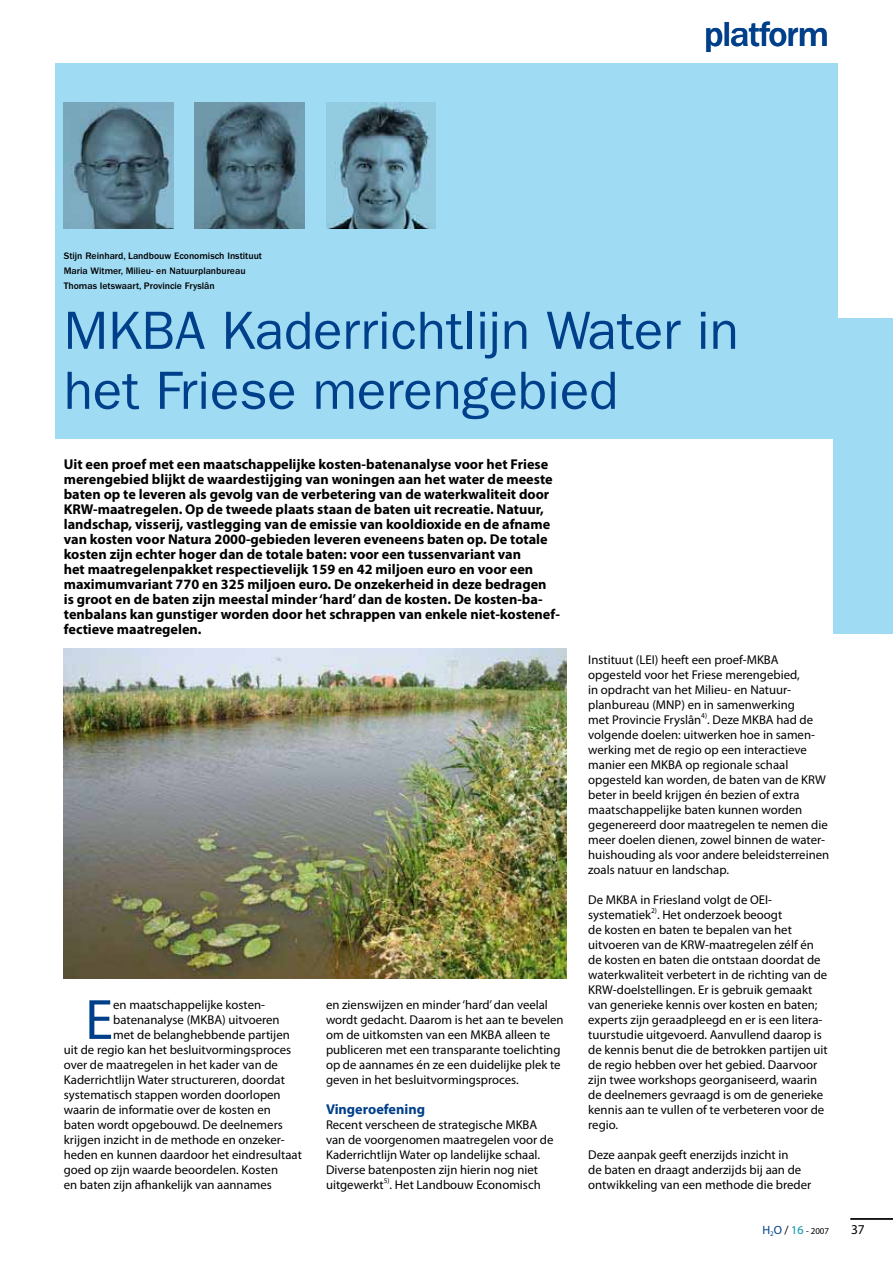
<style>
.page{position:relative;width:893px;height:1263px;background:#fff}
.page>*{position:absolute;margin:0;border:0;box-sizing:border-box;transform-origin:0 0}
.t1{font:57.3px "Myriad Pro";color:#003f8a}
.t2{font:54px/60px "ITC Franklin Gothic Std";color:#003f8a}
.t3{font:500 36px "ITC Franklin Gothic Std";letter-spacing:-.03em;color:#003f8a}
.t4{font:700 14.25px/15px "Myriad Pro";color:#000}
.t5{font:700 14.25px "Myriad Pro";color:#003f8a}
.t6{font:13.5px "Myriad Pro";color:#000}
.t7{font:12.75px/15px "Myriad Pro";color:#000}
.t8{font:500 9.75px/15px "ITC Franklin Gothic Std";color:#000}
.t9{font:9px "Myriad Pro";color:#000}
.s1{font-size:12px;color:#003f8a}
.s2{font-size:12px}
.s3{font-size:12px;color:#0094a8}
</style>
<div class="page">
<hr style="left:850px;top:1219px;width:43px;height:1px;background:#000">
<div style="left:55px;top:64px;width:783px;height:375px;background:#a0dbf4"></div>
<img style="left:64px;top:102px;width:110px;height:127px">
<img style="left:195px;top:102px;width:110px;height:127px">
<img style="left:326px;top:102px;width:110px;height:127px">
<div style="left:833px;top:319px;width:60px;height:315px;background:#a0dbf4"></div>
<img style="left:64px;top:649px;width:503px;height:330px">
<h3 class="t3" style="left:704px;top:20px;width:126px">platform</h3>
<p class="t8" style="left:64px;top:249px;width:200px">Stijn Reinhard, Landbouw Economisch Instituut<br>Maria Witmer, Milieu- en Natuurplanbureau<br>Thomas Ietswaart, Provincie Fryslân</p>
<h2 class="t2" style="left:64px;top:306px;width:676px">MKBA Kaderrichtlijn Water in het Friese merengebied</h2>
<p class="t4" style="left:64px;top:458px;width:498px">Uit een proef met een maatschappelijke kosten-batenanalyse voor het Friese merengebied blijkt de waardestijging van woningen aan het water de meeste baten op te leveren als gevolg van de verbetering van de waterkwaliteit door KRW-maatregelen. Op de tweede plaats staan de baten uit recreatie. Natuur, landschap, visserij, vastlegging van de emissie van kooldioxide en de afname van kosten voor Natura 2000-gebieden leveren eveneens baten op. De totale kosten zijn echter hoger dan de totale baten: voor een tussenvariant van<br>het maatregelenpakket respectievelijk 159 en 42 miljoen euro en voor een maximumvariant 770 en 325 miljoen euro. De onzekerheid in deze bedragen is groot en de baten zijn meestal minder ‘hard’ dan de kosten. De kosten-ba&shy;tenbalans kan gunstiger worden door het schrappen van enkele niet-kostenef&shy;fectieve maatregelen.</p>
<h1 class="t1" style="left:85px;top:998px;width:30px">E</h1>
<p class="t7" style="left:113px;top:998px;width:153px">en maatschappelijke kosten-</p>
<p class="t7" style="left:113px;top:1013px;width:168px">batenanalyse (MKBA) uitvoeren</p>
<p class="t7" style="left:113px;top:1028px;width:178px">met de belanghebbende partijen</p>
<p class="t7" style="left:64px;top:1043px;width:229px">uit de regio kan het besluitvormingsproces</p>
<p class="t7" style="left:64px;top:1058px;width:216px">over de maatregelen in het kader van de</p>
<p class="t7" style="left:64px;top:1073px;width:223px">Kaderrichtlijn Water structureren, doordat</p>
<p class="t7" style="left:64px;top:1088px;width:218px">systematisch stappen worden doorlopen</p>
<p class="t7" style="left:64px;top:1103px;width:209px">waarin de informatie over de kosten en</p>
<p class="t7" style="left:64px;top:1118px;width:221px">baten wordt opgebouwd. De deelnemers</p>
<p class="t7" style="left:64px;top:1133px;width:223px">krijgen inzicht in de methode en onzeker-</p>
<p class="t7" style="left:64px;top:1148px;width:240px">heden en kunnen daardoor het eindresultaat</p>
<p class="t7" style="left:64px;top:1163px;width:216px">goed op zijn waarde beoordelen. Kosten</p>
<p class="t7" style="left:64px;top:1178px;width:210px">en baten zijn afhankelijk van aannames</p>
<p class="t7" style="left:326px;top:998px;width:239px">en zienswijzen en minder ‘hard’ dan veelal wordt gedacht. Daarom is het aan te bevelen om de uitkomsten van een MKBA alleen te publiceren met een transparante toelichting op de aannames én ze een duidelijke plek te geven in het besluitvormingsproces.</p>
<p class="t5" style="left:326px;top:1104px;width:101px">Vingeroefening</p>
<p class="t7" style="left:326px;top:1118px;width:229px">Recent verscheen de strategische MKBA van de voorgenomen maatregelen voor de Kaderrichtlijn Water op landelijke schaal.<br>Diverse batenposten zijn hierin nog niet uitgewerkt<sup>5)</sup>. Het Landbouw Economisch</p>
<p class="t7" style="left:588px;top:653px;width:242px">Instituut (LEI) heeft een proef-MKBA opgesteld voor het Friese merengebied,<br>in opdracht van het Milieu- en Natuur&shy;planbureau (MNP) en in samenwerking<br>met Provincie Fryslân<sup>4)</sup>. Deze MKBA had de volgende doelen: uitwerken hoe in samen&shy;werking met de regio op een interactieve manier een MKBA op regionale schaal opgesteld kan worden, de baten van de KRW beter in beeld krijgen én bezien of extra maatschappelijke baten kunnen worden gegenereerd door maatregelen te nemen die meer doelen dienen, zowel binnen de water&shy;huishouding als voor andere beleidsterreinen zoals natuur en landschap.</p>
<p class="t7" style="left:588px;top:893px;width:241px">De MKBA in Friesland volgt de OEI&shy;systematiek<sup>2)</sup>. Het onderzoek beoogt<br>de kosten en baten te bepalen van het uitvoeren van de KRW-maatregelen zélf én de kosten en baten die ontstaan doordat de waterkwaliteit verbetert in de richting van de KRW-doelstellingen. Er is gebruik gemaakt van generieke kennis over kosten en baten; experts zijn geraadpleegd en er is een litera&shy;tuurstudie uitgevoerd. Aanvullend daarop is de kennis benut die de betrokken partijen uit de regio hebben over het gebied. Daarvoor zijn twee workshops georganiseerd, waarin de deelnemers gevraagd is om de generieke kennis aan te vullen of te verbeteren voor de regio.</p>
<p class="t7" style="left:588px;top:1148px;width:225px">Deze aanpak geeft enerzijds inzicht in<br>de baten en draagt anderzijds bij aan de ontwikkeling van een methode die breder</p>
<p class="t9" style="left:762px;top:1227px;width:68px"><span class="s1">H</span><sub>2</sub><span class="s1">O</span> <span class="s2">/</span> <span class="s3">16</span> - 2007</p>
<p class="t6" style="left:851px;top:1224px;width:15px">37</p>
</div>
